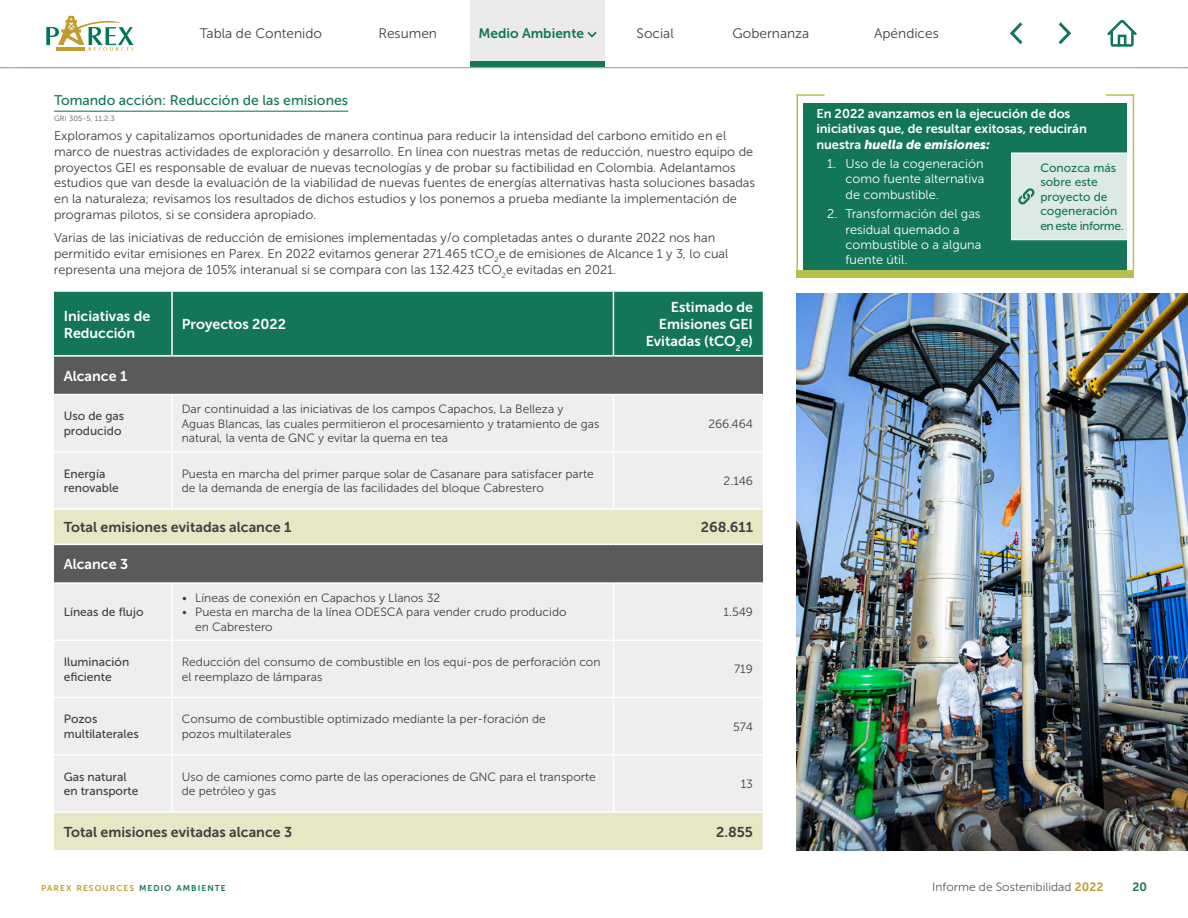
<style>
.page{position:relative;width:1188px;height:918px;background:#fff}
.page>*{position:absolute;margin:0;border:0;box-sizing:border-box;transform-origin:0 0}
.t1{font:14.25px/17.1px "Museo Sans 700";color:#fff}
.t2{font:14.25px "Museo Sans 700";color:#3e3f3f}
.t3{font:13.95px "Museo Sans 500";color:#137658}
.t4{font:13.65px "Museo Sans 300";color:#3e3f3f}
.t5{font:13.65px "Museo Sans 700";color:#137658}
.t6{font:12.75px/15.8px "Museo Sans 300";color:#3e3f3f}
.t7{font:12.75px/15.3px "Museo Sans 300";color:#fff;text-align:justify}
.t8{font:12.75px/15.3px "Museo Sans 700";color:#fff}
.t9{font:italic 12.75px "Museo Sans 900";color:#fff}
.t10{font:12px/14.5px "Museo Sans 300";color:#3e3f3f}
.t11{font:12px/14.5px "Museo Sans 500";color:#3e3f3f}
.t12{font:12px/14.4px "Museo Sans 500";color:#137658}
.t13{font:12px "Museo Sans 300";color:#595a5a}
.t14{font:12px "Museo Sans 700";color:#137658}
.t15{font:8.4px "Museo Sans 700";letter-spacing:.13em;color:#c09d2e}
.t16{font:7.5px "Museo Sans 300";letter-spacing:.02em;color:#5a5756}
.s1{font-family:"Museo Sans 700";font-style:normal}
.s2{color:#137658}
.s3{font-family:"Museo Sans 700";color:#c09d2e}
</style>
<div class="page">
<div style="left:0;top:0;width:1188px;height:69px;background:#a8a8a8"></div>
<div style="left:0;top:0;width:1188px;height:67px;background:#fff"></div>
<div style="left:470px;top:0;width:135px;height:67px;background:#ebebec"></div>
<div style="left:470px;top:61px;width:135px;height:6px;background:#137658"></div>
<svg style="left:47px;top:16px;width:86px;height:35px"></svg>
<svg style="left:587px;top:32px;width:10px;height:6px"></svg>
<svg style="left:1107px;top:19px;width:30px;height:28px"></svg>
<svg style="left:1010px;top:22px;width:13px;height:23px"></svg>
<svg style="left:1058px;top:22px;width:14px;height:23px"></svg>
<img style="left:796px;top:293px;width:392px;height:557px">
<hr style="left:54px;top:111px;width:294px;height:1px;background:#137658">
<div style="left:54px;top:292px;width:709px;height:63px;background:#137658"></div>
<div style="left:54px;top:356px;width:709px;height:39px;background:#595a5a"></div>
<div style="left:54px;top:395px;width:709px;height:113px;background:#efeded"></div>
<svg style="left:54px;top:510px;width:709px;height:340px;background:#ecebe3"></svg>
<div style="left:54px;top:544px;width:709px;height:39px;background:#595a5a"></div>
<hr style="left:171px;top:292px;width:2px;height:63px;background:#fff">
<hr style="left:613px;top:292px;width:1px;height:63px;background:#fff">
<hr style="left:54px;top:355px;width:118px;height:2px;background:#fff">
<hr style="left:172px;top:355px;width:441px;height:2px;background:#fff">
<hr style="left:613px;top:355px;width:150px;height:2px;background:#fff">
<hr style="left:54px;top:394px;width:118px;height:1px;background:#fff">
<hr style="left:172px;top:394px;width:441px;height:1px;background:#fff">
<hr style="left:171px;top:395px;width:2px;height:56px;background:#fff">
<hr style="left:613px;top:394px;width:150px;height:1px;background:#fff">
<hr style="left:613px;top:395px;width:1px;height:56px;background:#fff">
<hr style="left:54px;top:451px;width:118px;height:2px;background:#fff">
<hr style="left:172px;top:451px;width:441px;height:2px;background:#fff">
<hr style="left:171px;top:453px;width:2px;height:55px;background:#fff">
<hr style="left:613px;top:451px;width:150px;height:2px;background:#fff">
<hr style="left:613px;top:453px;width:1px;height:55px;background:#fff">
<hr style="left:54px;top:582px;width:118px;height:2px;background:#fff">
<hr style="left:172px;top:582px;width:441px;height:2px;background:#fff">
<hr style="left:171px;top:584px;width:2px;height:56px;background:#fff">
<hr style="left:613px;top:582px;width:150px;height:2px;background:#fff">
<hr style="left:613px;top:584px;width:1px;height:56px;background:#fff">
<hr style="left:54px;top:640px;width:118px;height:1px;background:#fff">
<hr style="left:172px;top:640px;width:441px;height:1px;background:#fff">
<hr style="left:171px;top:641px;width:2px;height:56px;background:#fff">
<hr style="left:613px;top:640px;width:150px;height:1px;background:#fff">
<hr style="left:613px;top:641px;width:1px;height:56px;background:#fff">
<hr style="left:54px;top:697px;width:118px;height:1px;background:#fff">
<hr style="left:172px;top:697px;width:441px;height:1px;background:#fff">
<hr style="left:171px;top:698px;width:2px;height:56px;background:#fff">
<hr style="left:613px;top:697px;width:150px;height:1px;background:#fff">
<hr style="left:613px;top:698px;width:1px;height:56px;background:#fff">
<hr style="left:54px;top:754px;width:118px;height:2px;background:#fff">
<hr style="left:172px;top:754px;width:441px;height:2px;background:#fff">
<hr style="left:171px;top:756px;width:2px;height:55px;background:#fff">
<hr style="left:613px;top:754px;width:150px;height:2px;background:#fff">
<hr style="left:613px;top:756px;width:1px;height:55px;background:#fff">
<hr style="left:613px;top:811px;width:150px;height:2px;background:#fff">
<hr style="left:54px;top:811px;width:118px;height:2px;background:#fff">
<hr style="left:172px;top:811px;width:441px;height:2px;background:#fff">
<hr style="left:54px;top:544px;width:118px;height:1px;background:#fff">
<hr style="left:172px;top:544px;width:441px;height:1px;background:#fff">
<hr style="left:613px;top:544px;width:150px;height:1px;background:#fff">
<div style="left:803px;top:103px;width:324px;height:173px;background:#137658"></div>
<div style="left:796px;top:270px;width:338px;height:8px;background:#b6c04e"></div>
<hr style="left:1133px;top:94px;width:1px;height:176px;background:#b6c04e">
<hr style="left:796px;top:94px;width:2px;height:183px;background:#b6c04e">
<hr style="left:796px;top:94px;width:29px;height:2px;background:#b6c04e">
<hr style="left:1106px;top:94px;width:28px;height:2px;background:#b6c04e">
<div style="left:1011px;top:152px;width:117px;height:88px;background:#dde9e4;border:1px solid #fff"></div>
<svg style="left:1018px;top:188px;width:17px;height:17px"></svg>
<p class="t4" style="left:200px;top:26px;width:124px">Tabla de Contenido</p>
<p class="t4" style="left:378px;top:26px;width:60px">Resumen</p>
<p class="t5" style="left:478px;top:26px;width:107px">Medio Ambiente</p>
<p class="t4" style="left:637px;top:26px;width:39px">Social</p>
<p class="t4" style="left:732px;top:26px;width:78px">Gobernanza</p>
<p class="t4" style="left:874px;top:26px;width:66px">Apéndices</p>
<p class="t3" style="left:54px;top:93px;width:296px">Tomando acción: Reducción de las emisiones</p>
<p class="t16" style="left:54px;top:114px;width:62px">GRI 305-5, 11.2.3</p>
<p class="t6" style="left:54px;top:128px;width:703px">Exploramos y capitalizamos oportunidades de manera continua para reducir la intensidad del carbono emitido en el marco de nuestras actividades de exploración y desarrollo. En línea con nuestras metas de reducción, nuestro equipo de proyectos GEI es responsable de evaluar de nuevas tecnologías y de probar su factibilidad en Colombia. Adelantamos estudios que van desde la evaluación de la viabilidad de nuevas fuentes de energías alternativas hasta soluciones basadas en la naturaleza; revisamos los resultados de dichos estudios y los ponemos a prueba mediante la implementación de programas pilotos, si se considera apropiado.</p>
<p class="t6" style="left:54px;top:230px;width:676px">Varias de las iniciativas de reducción de emisiones implementadas y/o completadas antes o durante 2022 nos han permitido evitar emisiones en Parex. En 2022 evitamos generar 271.465 tCO<sub>2</sub>e de emisiones de Alcance 1 y 3, lo cual representa una mejora de 105% interanual si se compara con las 132.423 tCO<sub>2</sub>e evitadas en 2021.</p>
<p class="t1" style="left:64px;top:307px;width:88px">Iniciativas de<br>Reducción</p>
<p class="t1" style="left:182px;top:316px;width:106px">Proyectos 2022</p>
<p class="t1" style="left:646px;top:299px;width:109px;text-align:right">Estimado de<br>Emisiones GEI<br>Evitadas (tCO<sub>2</sub>e)</p>
<p class="t1" style="left:64px;top:367px;width:65px">Alcance 1</p>
<p class="t11" style="left:64px;top:409px;width:62px">Uso de gas producido</p>
<p class="t10" style="left:182px;top:402px;width:419px">Dar continuidad a las iniciativas de los campos Capachos, La Belleza y<br>Aguas Blancas, las cuales permitieron el procesamiento y tratamiento de gas natural, la venta de GNC y evitar la quema en tea</p>
<p class="t10" style="left:708px;top:416px;width:46px">266.464</p>
<p class="t11" style="left:64px;top:466px;width:57px">Energía renovable</p>
<p class="t10" style="left:182px;top:466px;width:414px">Puesta en marcha del primer parque solar de Casanare para satisfacer parte de la demanda de energía de las facilidades del bloque Cabrestero</p>
<p class="t10" style="left:724px;top:474px;width:31px">2.146</p>
<p class="t2" style="left:64px;top:519px;width:229px">Total emisiones evitadas alcance 1</p>
<p class="t2" style="left:701px;top:519px;width:54px">268.611</p>
<p class="t1" style="left:64px;top:556px;width:66px">Alcance 3</p>
<p class="t11" style="left:64px;top:605px;width:81px">Líneas de flujo</p>
<p class="t10" style="left:182px;top:590px;width:259px">• Líneas de conexión en Capachos y Llanos 32</p>
<p class="t10" style="left:195px;top:605px;width:373px;text-indent:-13px">• Puesta en marcha de la línea ODESCA para vender crudo producido en Cabrestero</p>
<p class="t10" style="left:723px;top:605px;width:31px">1.549</p>
<p class="t11" style="left:64px;top:655px;width:67px">Iluminación eficiente</p>
<p class="t10" style="left:182px;top:655px;width:420px">Reducción del consumo de combustible en los equi-pos de perforación con el reemplazo de lámparas</p>
<p class="t10" style="left:734px;top:662px;width:20px">719</p>
<p class="t11" style="left:64px;top:712px;width:77px">Pozos multilaterales</p>
<p class="t10" style="left:182px;top:712px;width:366px">Consumo de combustible optimizado mediante la per-foración de pozos multilaterales</p>
<p class="t10" style="left:733px;top:719px;width:21px">574</p>
<p class="t11" style="left:64px;top:769px;width:76px">Gas natural en transporte</p>
<p class="t10" style="left:182px;top:769px;width:416px">Uso de camiones como parte de las operaciones de GNC para el transporte de petróleo y gas</p>
<p class="t10" style="left:741px;top:777px;width:14px">13</p>
<p class="t2" style="left:64px;top:824px;width:230px">Total emisiones evitadas alcance 3</p>
<p class="t2" style="left:716px;top:824px;width:38px">2.855</p>
<p class="t8" style="left:816px;top:106px;width:272px">En 2022 avanzamos en la ejecución de dos iniciativas que, de resultar exitosas, reducirán</p>
<p class="t9" style="left:816px;top:137px;width:175px"><span class="s1">nuestra</span> huella de emisiones:</p>
<p class="t7" style="left:846px;top:156px;width:140px;text-indent:-18px">1. Uso de la cogeneración como fuente alternativa de combustible.</p>
<p class="t7" style="left:846px;top:206px;width:137px;text-align:left;text-indent:-18px">2. Transformación del gas residual quemado a combustible o a alguna fuente útil.</p>
<p class="t12" style="left:1040px;top:161px;width:85px">Conozca más sobre este proyecto de cogeneración en este informe.</p>
<p class="t15" style="left:41px;top:883px;width:186px">PAREX RESOURCES <span class="s2">MEDIO AMBIENTE</span></p>
<p class="t13" style="left:932px;top:880px;width:173px">Informe de Sostenibilidad <span class="s3">2022</span></p>
<p class="t14" style="left:1132px;top:880px;width:16px">20</p>
</div>
